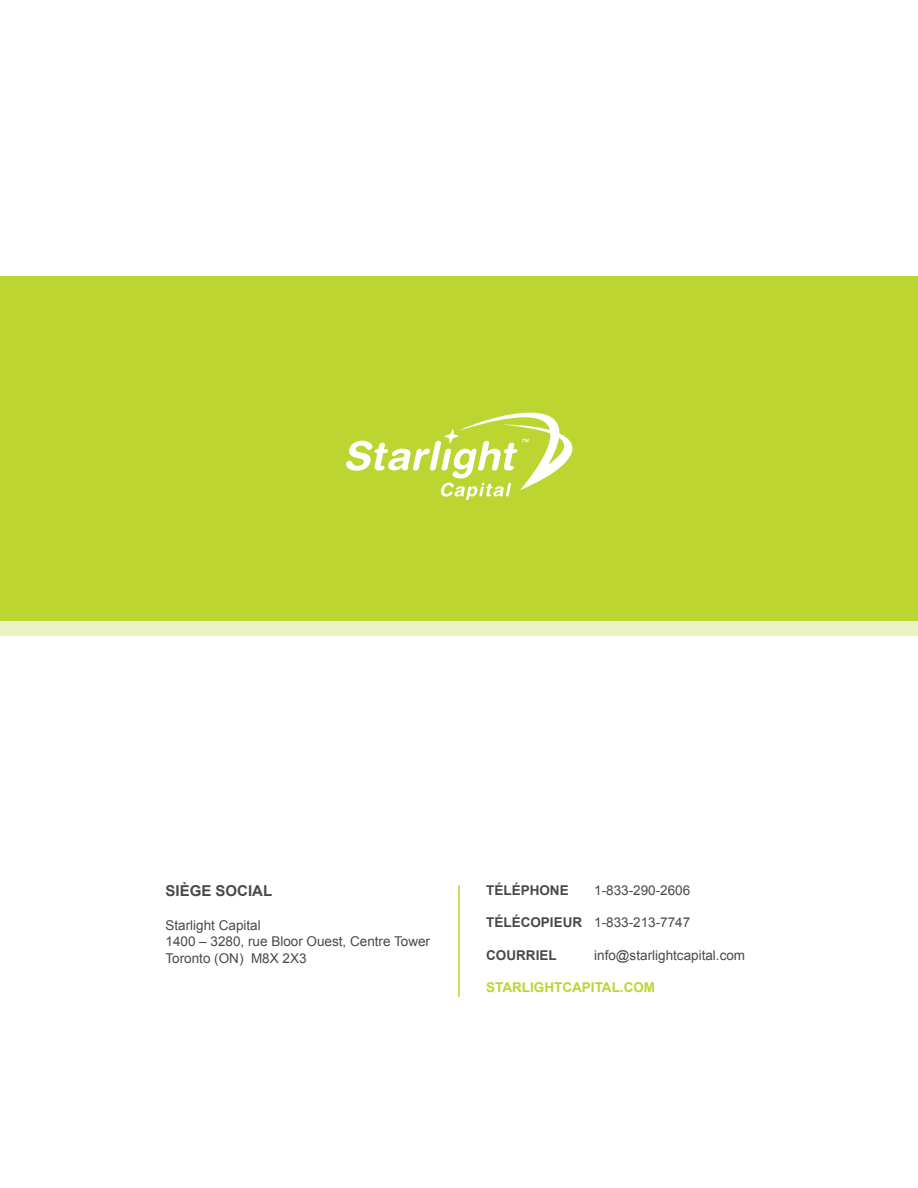
<style>
.page{position:relative;width:918px;height:1188px;background:#fff}
.page>*{position:absolute;margin:0;border:0;box-sizing:border-box;transform-origin:0 0}
.t1{font:700 15px "Arial";color:#4a494a}
.t2{font:13.5px "Arial";color:#4a494a}
.t3{font:700 13.5px "Arial";color:#bcd531}
.t4{font:700 13.5px "Arial";color:#4a494a}
.t5{font:13.5px "Arial";color:#4a494a}
.s1{font-style:inherit}
.s2{font-weight:700}
</style>
<div class="page">
<div style="left:0;top:290px;width:918px;height:345px;background:#ebf2c1"></div>
<div style="left:0;top:277px;width:918px;height:344px;background:#bcd531"></div>
<svg style="left:346px;top:412px;width:227px;height:88px"></svg>
<hr style="left:458px;top:885px;width:2px;height:112px;background:#bcd531">
<p class="t1" style="left:165px;top:881px;width:108px">SIÈGE SOCIAL</p>
<p class="t2" style="left:165px;top:917px;width:97px">Starlight Capital</p>
<p class="t2" style="left:165px;top:933px;width:266px">1400 – 3280, rue Bloor Ouest, Centre Tower</p>
<p class="t2" style="left:165px;top:949px;width:143px">Toronto (ON) M8X 2X3</p>
<p class="t4" style="left:486px;top:881px;width:84px">TÉLÉPHONE</p>
<p class="t5" style="left:594px;top:881px;width:98px"><span class="s1">1-</span>833-290-2606</p>
<p class="t2" style="left:486px;top:914px;width:206px"><span class="s2">TÉLÉCOPIEUR</span> 1-833-213-7747</p>
<p class="t4" style="left:486px;top:946px;width:72px">COURRIEL</p>
<p class="t2" style="left:594px;top:946px;width:152px">info@starlightcapital.com</p>
<p class="t3" style="left:486px;top:979px;width:170px">STARLIGHTCAPITAL.COM</p>
</div>
